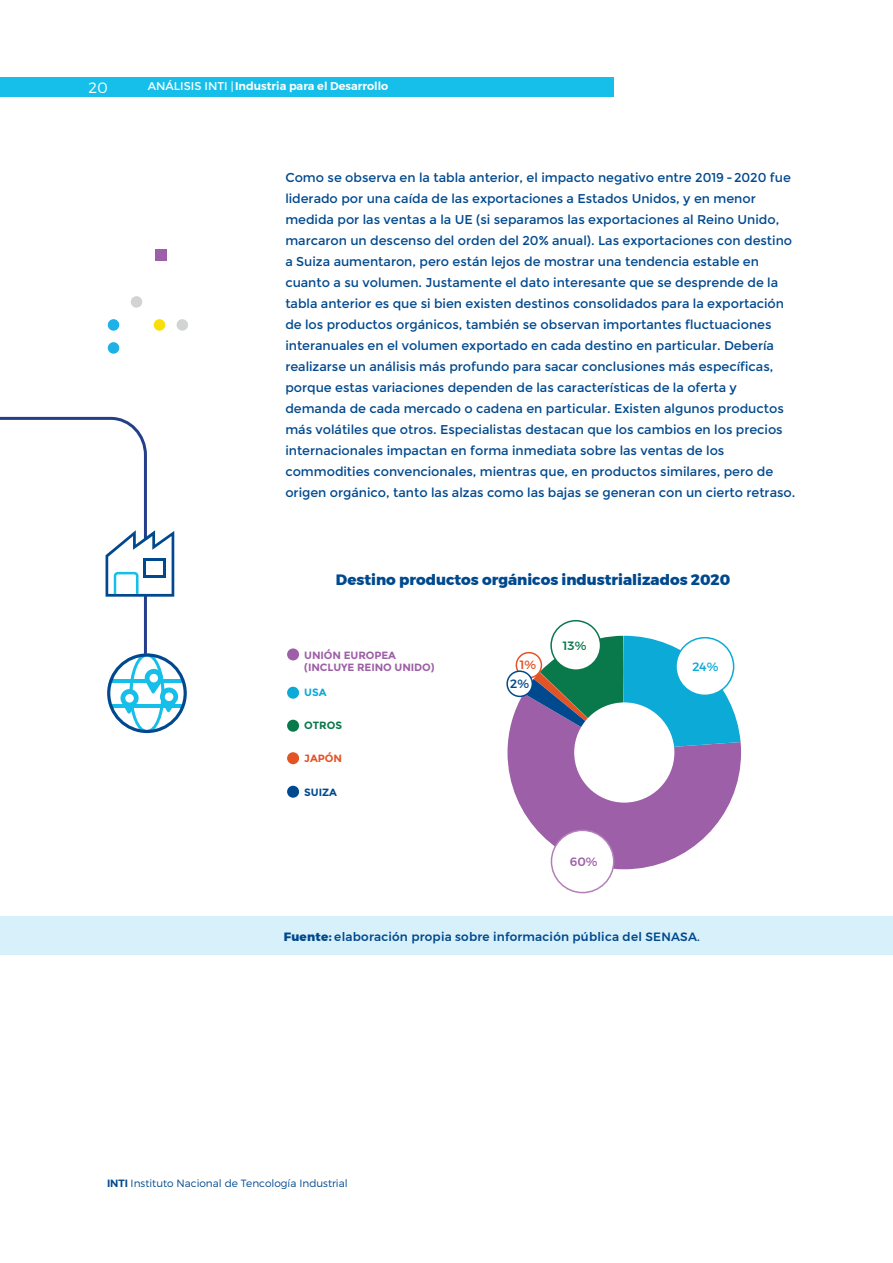
<style>
.page{position:relative;width:893px;height:1263px;background:#fff}
.page>*{position:absolute;margin:0;border:0;box-sizing:border-box;transform-origin:0 0}
.t1{font:800 15px "Montserrat";color:#01498e}
.t2{font:300 15px "Montserrat";color:#fff}
.t3{font:12.75px/21px "Montserrat";letter-spacing:-.005em;color:#01498e}
.t4{font:500 12px "Montserrat";letter-spacing:.02em;color:#01498e}
.t5{font:500 12px "Montserrat";color:#9d5fa7}
.t6{font:500 12px "Montserrat";color:#0baad7}
.t7{font:500 12px "Montserrat";color:#09784b}
.t8{font:500 12px "Montserrat";color:#e25425}
.t9{font:600 11.25px "Montserrat";color:#fff}
.t10{font:300 10.5px "Montserrat";color:#01498e}
.t11{font:700 10.5px/12.6px "Montserrat";letter-spacing:-.01em;color:#9d5fa7}
.t12{font:700 10.5px "Montserrat";letter-spacing:-.01em;color:#09784b}
.t13{font:700 10.5px "Montserrat";letter-spacing:-.01em;color:#01498e}
.t14{font:700 10.5px "Montserrat";letter-spacing:-.01em;color:#e25425}
.t15{font:700 10.5px "Montserrat";color:#0baad7}
.s1{font-weight:400}
.s2{font-weight:800}
.s3{font-weight:600}
</style>
<div class="page">
<svg style="left:0;top:416px;width:147px;height:237px"></svg>
<div style="left:0;top:917px;width:892px;height:38px;background:#d7f0f9"></div>
<div style="left:0;top:77px;width:614px;height:20px;background:#15bfe9"></div>
<svg style="left:507px;top:673px;width:234px;height:196px;fill:#9d5fa7"></svg>
<svg style="left:524px;top:636px;width:217px;height:115px;background:#4597ae"></svg>
<div style="left:574px;top:702px;width:100px;height:101px;background:#fff;border-radius:50%"></div>
<div style="left:551px;top:830px;width:63px;height:62px;background:#fff;border-radius:50%"></div>
<div style="left:551px;top:829px;width:63px;height:64px;border:2px solid #b27fb7;border-radius:50%"></div>
<div style="left:676px;top:638px;width:58px;height:57px;background:#fff;border-radius:50%"></div>
<div style="left:675px;top:637px;width:59px;height:59px;border:2px solid #0baad7;border-radius:50%"></div>
<div style="left:551px;top:621px;width:50px;height:49px;background:#fff;border-radius:50%"></div>
<div style="left:550px;top:620px;width:51px;height:51px;border:2px solid #09784b;border-radius:50%"></div>
<div style="left:516px;top:653px;width:25px;height:25px;background:#fff;border-radius:50%"></div>
<div style="left:516px;top:652px;width:26px;height:26px;border:2px solid #e25425;border-radius:50%"></div>
<div style="left:507px;top:671px;width:25px;height:25px;background:#fff;border-radius:50%"></div>
<div style="left:506px;top:670px;width:27px;height:27px;border:2px solid #01498e;border-radius:50%"></div>
<div style="left:287px;top:648px;width:12px;height:12px;background:#9d5fa7;border-radius:50%"></div>
<div style="left:287px;top:720px;width:12px;height:12px;background:#09784b;border-radius:50%"></div>
<div style="left:287px;top:786px;width:12px;height:12px;background:#01498e;border-radius:50%"></div>
<div style="left:287px;top:752px;width:12px;height:12px;background:#e25425;border-radius:50%"></div>
<div style="left:287px;top:687px;width:12px;height:12px;background:#0baad7;border-radius:50%"></div>
<div style="left:108px;top:319px;width:11px;height:12px;background:#1cb1e7;border-radius:50%"></div>
<div style="left:177px;top:319px;width:11px;height:12px;background:#d2d4d4;border-radius:50%"></div>
<div style="left:131px;top:296px;width:11px;height:12px;background:#d2d4d4;border-radius:50%"></div>
<div style="left:154px;top:319px;width:11px;height:12px;background:#fade07;border-radius:50%"></div>
<div style="left:108px;top:342px;width:11px;height:12px;background:#1cb1e7;border-radius:50%"></div>
<div style="left:155px;top:249px;width:11px;height:11px;background:#9d5fa7"></div>
<svg style="left:107px;top:653px;width:80px;height:80px"></svg>
<div style="left:150px;top:674px;width:8px;height:8px;background:#fff;border-radius:50%"></div>
<svg style="left:106px;top:530px;width:68px;height:67px"></svg>
<div style="left:144px;top:558px;width:22px;height:19px;background:#01498e"></div>
<div style="left:147px;top:561px;width:16px;height:14px;background:#fff"></div>
<p class="t2" style="left:89px;top:78px;width:20px">1420</p>
<p class="t9" style="left:148px;top:77px;width:242px"><span class="s1">ANÁLISIS INTI |</span>Industria para el Desarrollo</p>
<p class="t3" style="left:285px;top:167px;width:511px">Como se observa en la tabla anterior, el impacto negativo entre 2019 - 2020 fue liderado por una caída de las exportaciones a Estados Unidos, y en menor medida por las ventas a la UE (si separamos las exportaciones al Reino Unido, marcaron un descenso del orden del 20% anual). Las exportaciones con destino a Suiza aumentaron, pero están lejos de mostrar una tendencia estable en cuanto a su volumen. Justamente el dato interesante que se desprende de la tabla anterior es que si bien existen destinos consolidados para la exportación de los productos orgánicos, también se observan importantes fluctuaciones interanuales en el volumen exportado en cada destino en particular. Debería realizarse un análisis más profundo para sacar conclusiones más específicas, porque estas variaciones dependen de las características de la oferta y demanda de cada mercado o cadena en particular. Existen algunos productos más volátiles que otros. Especialistas destacan que los cambios en los precios internacionales impactan en forma inmediata sobre las ventas de los commodities convencionales, mientras que, en productos similares, pero de origen orgánico, tanto las alzas como las bajas se generan con un cierto retraso.</p>
<p class="t1" style="left:336px;top:568px;width:396px">Destino productos orgánicos industrializados 2020</p>
<p class="t11" style="left:304px;top:649px;width:132px">UNIÓN EUROPEA (INCLUYE REINO UNIDO)</p>
<p class="t15" style="left:304px;top:686px;width:24px">USA</p>
<p class="t12" style="left:304px;top:719px;width:39px">OTROS</p>
<p class="t14" style="left:304px;top:752px;width:39px">JAPÓN</p>
<p class="t13" style="left:304px;top:786px;width:34px">SUIZA</p>
<p class="t8" style="left:520px;top:656px;width:18px">1%</p>
<p class="t4" style="left:510px;top:675px;width:20px">2%</p>
<p class="t7" style="left:563px;top:637px;width:25px">13%</p>
<p class="t5" style="left:570px;top:853px;width:29px">60%</p>
<p class="t6" style="left:692px;top:657px;width:28px">24%</p>
<p class="t4" style="left:284px;top:927px;width:418px"><span class="s2">Fuente:</span> elaboración propia sobre información pública del SENASA.</p>
<p class="t10" style="left:107px;top:1177px;width:242px"><span class="s3">INTI</span> Instituto Nacional de Tencología Industrial</p>
</div>
